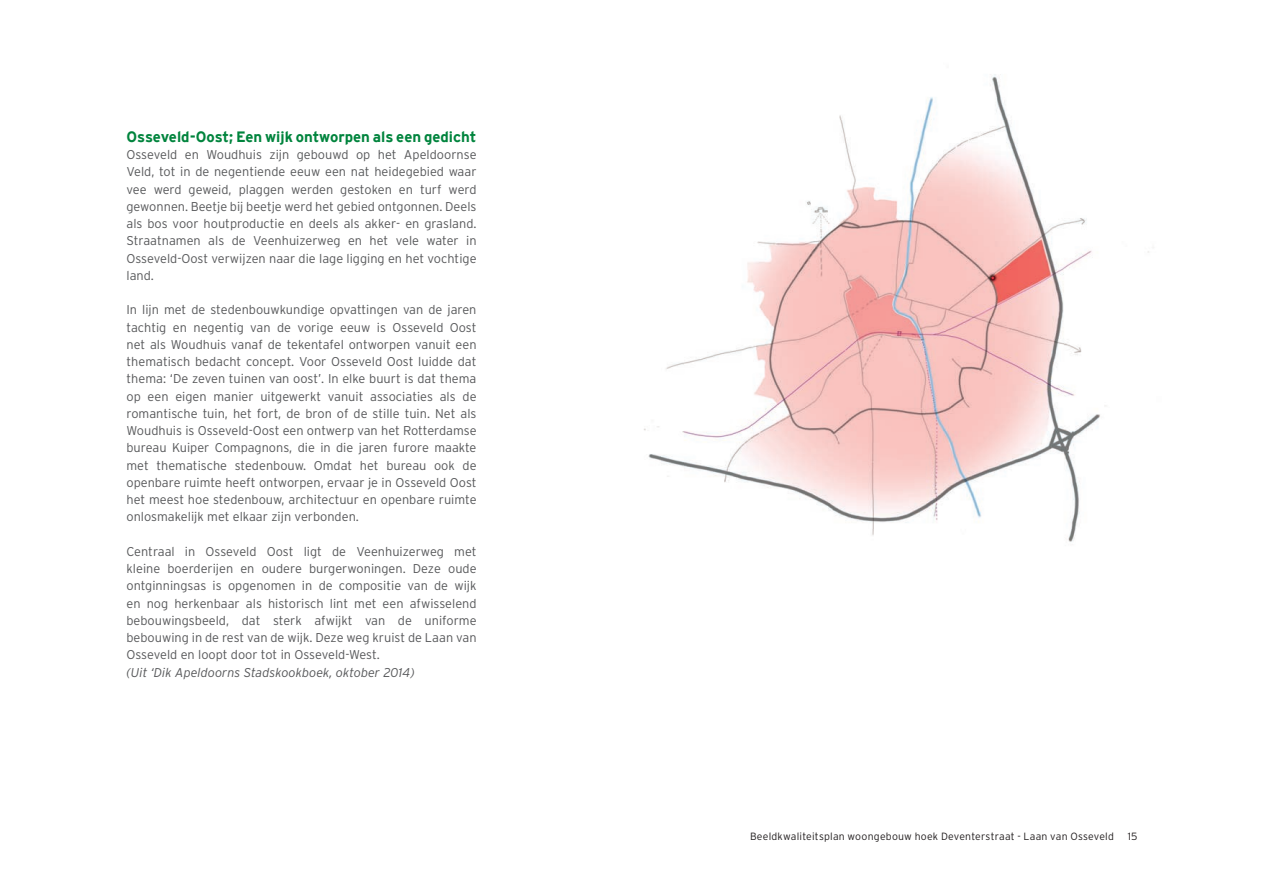
<style>
.page{position:relative;width:1263px;height:893px;background:#fff}
.page>*{position:absolute;margin:0;border:0;box-sizing:border-box;transform-origin:0 0}
.t1{font:700 15px "Interstate";color:#00843d}
.t2{font:300 12.75px/17.2px "Interstate";color:#57585a;text-align:justify}
.t3{font:300 10.5px "Interstate";letter-spacing:.02em;color:#231f20}
.s1{font-style:italic}
</style>
<div class="page">
<img style="left:644px;top:74px;width:505px;height:468px">
<h2 class="t1" style="left:126px;top:128px;width:352px">Osseveld-Oost; Een wijk ontworpen als een gedicht</h2>
<p class="t2" style="left:126px;top:146px;width:352px">Osseveld en Woudhuis zijn gebouwd op het Apeldoornse Veld, tot in de negentiende eeuw een nat heidegebied waar vee werd geweid, plaggen werden gestoken en turf werd gewonnen. Beetje bij beetje werd het gebied ontgonnen. Deels als bos voor houtproductie en deels als akker- en grasland.<br>Straatnamen als de Veenhuizerweg en het vele water in Osseveld-Oost verwijzen naar die lage ligging en het vochtige land.</p>
<p class="t2" style="left:126px;top:301px;width:352px">In lijn met de stedenbouwkundige opvattingen van de jaren tachtig en negentig van de vorige eeuw is Osseveld Oost net als Woudhuis vanaf de tekentafel ontworpen vanuit een thematisch bedacht concept. Voor Osseveld Oost luidde dat thema: ‘De zeven tuinen van oost’. In elke buurt is dat thema op een eigen manier uitgewerkt vanuit associaties als de romantische tuin, het fort, de bron of de stille tuin. Net als Woudhuis is Osseveld-Oost een ontwerp van het Rotterdamse bureau Kuiper Compagnons, die in die jaren furore maakte met thematische stedenbouw. Omdat het bureau ook de openbare ruimte heeft ontworpen, ervaar je in Osseveld Oost het meest hoe stedenbouw, architectuur en openbare ruimte onlosmakelijk met elkaar zijn verbonden.</p>
<p class="t2" style="left:126px;top:543px;width:352px;text-align:left">Centraal in Osseveld Oost ligt de Veenhuizerweg met kleine boerderijen en oudere burgerwoningen. Deze oude ontginningsas is opgenomen in de compositie van de wijk en nog herkenbaar als historisch lint met een afwisselend bebouwingsbeeld, dat sterk afwijkt van de uniforme bebouwing in de rest van de wijk. Deze weg kruist de Laan van Osseveld en loopt door tot in Osseveld-West.<br><span class="s1">(Uit ‘Dik Apeldoorns Stadskookboek, oktober 2014)</span></p>
<p class="t3" style="left:750px;top:830px;width:365px">Beeldkwaliteitsplan woongebouw hoek Deventerstraat - Laan van Osseveld</p>
<p class="t3" style="left:1128px;top:830px;width:11px">15</p>
</div>
